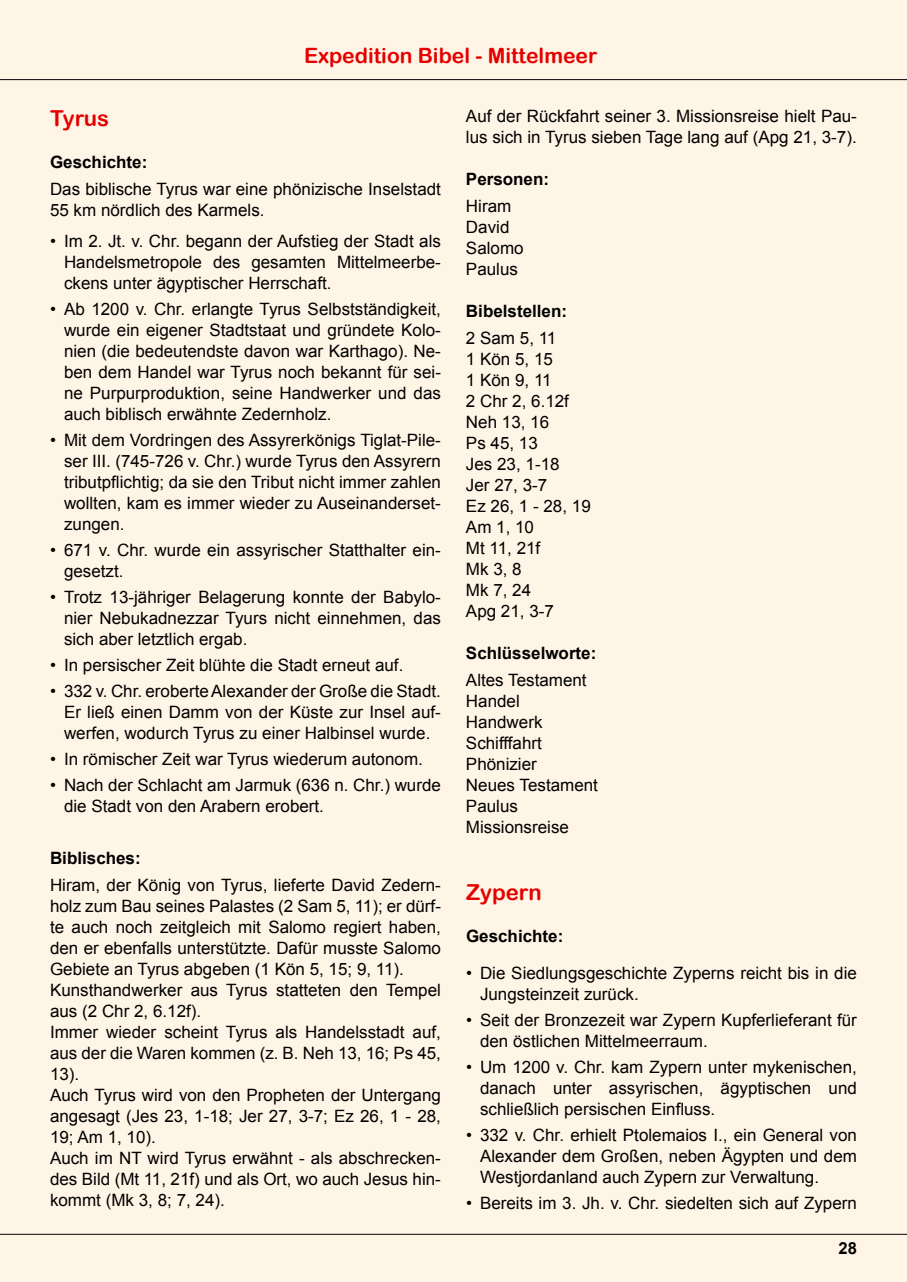
<style>
.page{position:relative;width:907px;height:1282px;background:#fff5e6}
.page>*{position:absolute;margin:0;border:0;box-sizing:border-box;transform-origin:0 0}
.t1{font:22px "Arial Rounded MT Bold";color:#e50000}
.t2{font:21.1px "Arial Rounded MT Bold";color:#e50000}
.t3{font:17px/21px "Arial";color:#000}
.t4{font:700 17px "Arial";color:#000}
.t5{font:700 16.6px "Arial";color:#000}
</style>
<div class="page">
<hr style="left:0;top:79px;width:907px;height:1px;background:#000">
<hr style="left:0;top:1234px;width:907px;height:1px;background:#000">
<p class="t2" style="left:304px;top:43px;width:295px">Expedition Bibel - Mittelmeer</p>
<p class="t1" style="left:50px;top:105px;width:61px">Tyrus</p>
<p class="t4" style="left:50px;top:151px;width:99px">Geschichte:</p>
<p class="t3" style="left:50px;top:179px;width:392px">Das biblische Tyrus war eine phönizische Inselstadt<br>55 km nördlich des Karmels.</p>
<p class="t3" style="left:64px;top:231px;width:378px;text-align:justify;text-indent:-14px">• Im 2. Jt. v. Chr. begann der Aufstieg der Stadt als Handelsmetropole des gesamten Mittelmeerbe&shy;ckens unter ägyptischer Herrschaft.</p>
<p class="t3" style="left:64px;top:299px;width:378px;text-align:justify;text-indent:-14px">• Ab 1200 v. Chr. erlangte Tyrus Selbstständigkeit, wurde ein eigener Stadtstaat und gründete Kolo&shy;nien (die bedeutendste davon war Karthago). Ne&shy;ben dem Handel war Tyrus noch bekannt für sei&shy;ne Purpurproduktion, seine Handwerker und das auch biblisch erwähnte Zedernholz.</p>
<p class="t3" style="left:64px;top:430px;width:378px;text-align:justify;text-indent:-14px">• Mit dem Vordringen des Assyrerkönigs Tiglat-Pile&shy;ser III. (745-726 v. Chr.) wurde Tyrus den Assyrern tributpflichtig; da sie den Tribut nicht immer zahlen wollten, kam es immer wieder zu Auseinanderset&shy;zungen.</p>
<p class="t3" style="left:64px;top:540px;width:378px;text-indent:-14px">• 671 v. Chr. wurde ein assyrischer Statthalter ein&shy;gesetzt.</p>
<p class="t3" style="left:64px;top:587px;width:378px;text-align:justify;text-indent:-14px">• Trotz 13-jähriger Belagerung konnte der Babylo&shy;nier Nebukadnezzar Tyurs nicht einnehmen, das sich aber letztlich ergab.</p>
<p class="t3" style="left:50px;top:655px;width:355px">• In persischer Zeit blühte die Stadt erneut auf.</p>
<p class="t3" style="left:64px;top:681px;width:378px;text-align:justify;text-indent:-14px">• 332 v. Chr. eroberte Alexander der Große die Stadt.<br>Er ließ einen Damm von der Küste zur Insel auf&shy;werfen, wodurch Tyrus zu einer Halbinsel wurde.</p>
<p class="t3" style="left:50px;top:749px;width:374px">• In römischer Zeit war Tyrus wiederum autonom.</p>
<p class="t3" style="left:64px;top:775px;width:378px;text-indent:-14px">• Nach der Schlacht am Jarmuk (636 n. Chr.) wurde die Stadt von den Arabern erobert.</p>
<p class="t4" style="left:50px;top:847px;width:92px">Biblisches:</p>
<p class="t3" style="left:50px;top:875px;width:392px">Hiram, der König von Tyrus, lieferte David Zedern&shy;holz zum Bau seines Palastes (2 Sam 5, 11); er dürf&shy;te auch noch zeitgleich mit Salomo regiert haben, den er ebenfalls unterstützte. Dafür musste Salomo Gebiete an Tyrus abgeben (1 Kön 5, 15; 9, 11).<br>Kunsthandwerker aus Tyrus statteten den Tempel aus (2 Chr 2, 6.12f).<br>Immer wieder scheint Tyrus als Handelsstadt auf, aus der die Waren kommen (z. B. Neh 13, 16; Ps 45, 13).<br>Auch Tyrus wird von den Propheten der Untergang angesagt (Jes 23, 1-18; Jer 27, 3-7; Ez 26, 1 - 28, 19; Am 1, 10).<br>Auch im NT wird Tyrus erwähnt - als abschrecken&shy;des Bild (Mt 11, 21f) und als Ort, wo auch Jesus hin&shy;kommt (Mk 3, 8; 7, 24).</p>
<p class="t3" style="left:466px;top:106px;width:392px">Auf der Rückfahrt seiner 3. Missionsreise hielt Pau&shy;lus sich in Tyrus sieben Tage lang auf (Apg 21, 3-7).</p>
<p class="t4" style="left:466px;top:168px;width:85px">Personen:</p>
<p class="t3" style="left:466px;top:196px;width:59px">Hiram<br>David<br>Salomo<br>Paulus</p>
<p class="t4" style="left:466px;top:300px;width:103px">Bibelstellen:</p>
<p class="t3" style="left:466px;top:328px;width:126px">2 Sam 5, 11<br>1 Kön 5, 15<br>1 Kön 9, 11<br>2 Chr 2, 6.12f<br>Neh 13, 16<br>Ps 45, 13<br>Jes 23, 1-18<br>Jer 27, 3-7<br>Ez 26, 1 - 28, 19<br>Am 1, 10<br>Mt 11, 21f<br>Mk 3, 8<br>Mk 7, 24<br>Apg 21, 3-7</p>
<p class="t4" style="left:466px;top:642px;width:132px">Schlüsselworte:</p>
<p class="t3" style="left:466px;top:670px;width:133px">Altes Testament<br>Handel<br>Handwerk<br>Schifffahrt<br>Phönizier<br>Neues Testament<br>Paulus<br>Missionsreise</p>
<p class="t1" style="left:466px;top:880px;width:77px">Zypern</p>
<p class="t4" style="left:466px;top:925px;width:99px">Geschichte:</p>
<p class="t3" style="left:480px;top:963px;width:378px;text-indent:-14px">• Die Siedlungsgeschichte Zyperns reicht bis in die<br>Jungsteinzeit zurück.</p>
<p class="t3" style="left:480px;top:1010px;width:378px;text-indent:-14px">• Seit der Bronzezeit war Zypern Kupferlieferant für den östlichen Mittelmeerraum.</p>
<p class="t3" style="left:480px;top:1057px;width:378px;text-align:justify;text-indent:-14px">• Um 1200 v. Chr. kam Zypern unter mykenischen, danach unter assyrischen, ägyptischen und schließlich persischen Einfluss.</p>
<p class="t3" style="left:480px;top:1125px;width:378px;text-align:justify;text-indent:-14px">• 332 v. Chr. erhielt Ptolemaios I., ein General von Alexander dem Großen, neben Ägypten und dem Westjordanland auch Zypern zur Verwaltung.</p>
<p class="t3" style="left:466px;top:1193px;width:392px">• Bereits im 3. Jh. v. Chr. siedelten sich auf Zypern</p>
<p class="t5" style="left:838px;top:1237px;width:20px">28</p>
</div>
